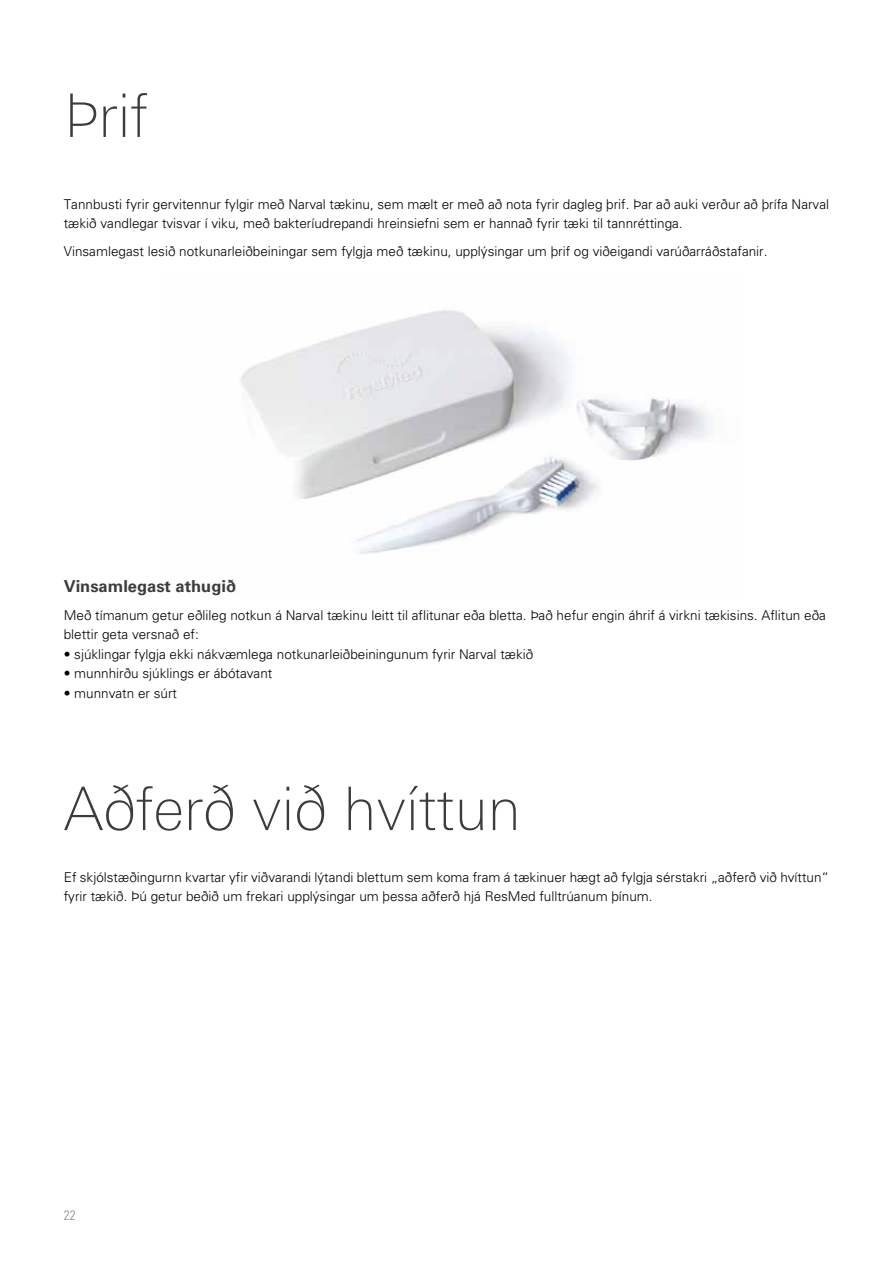
<style>
.page{position:relative;width:893px;height:1263px;background:#fff}
.page>*{position:absolute;margin:0;border:0;box-sizing:border-box;transform-origin:0 0}
.t1{font:100 60px "Linotype Univers 230";color:#3c3c3b}
.t2{font:700 16.5px "Univers LT Std";color:#3c3c3b}
.t3{font:300 13.5px/19.5px "Univers LT Std";color:#000}
.t4{font:300 condensed 13.5px "Univers LT Std";color:#878787}
</style>
<div class="page">
<img style="left:240px;top:310px;width:474px;height:244px">
<h1 class="t1" style="left:64px;top:82px;width:86px">Þrif</h1>
<p class="t3" style="left:64px;top:194px;width:767px">Tannbusti fyrir gervitennur fylgir með Narval tækinu, sem mælt er með að nota fyrir dagleg þrif. Þar að auki verður að þrífa Narval tækið vandlegar tvisvar í viku, með bakteríudrepandi hreinsiefni sem er hannað fyrir tæki til tannréttinga.</p>
<p class="t3" style="left:64px;top:242px;width:705px">Vinsamlegast lesið notkunarleiðbeiningar sem fylgja með tækinu, upplýsingar um þrif og viðeigandi varúðarráðstafanir.</p>
<p class="t2" style="left:64px;top:576px;width:174px">Vinsamlegast athugið</p>
<p class="t3" style="left:64px;top:605px;width:764px">Með tímanum getur eðlileg notkun á Narval tækinu leitt til aflitunar eða bletta. Það hefur engin áhrif á virkni tækisins. Aflitun eða blettir geta versnað ef:</p>
<p class="t3" style="left:64px;top:644px;width:471px">• sjúklingar fylgja ekki nákvæmlega notkunarleiðbeiningunum fyrir Narval tækið</p>
<p class="t3" style="left:64px;top:664px;width:210px">• munnhirðu sjúklings er ábótavant</p>
<p class="t3" style="left:64px;top:683px;width:115px">• munnvatn er súrt</p>
<h1 class="t1" style="left:64px;top:775px;width:459px">Aðferð við hvíttun</h1>
<p class="t3" style="left:64px;top:867px;width:767px">Ef skjólstæðingurnn kvartar yfir viðvarandi lýtandi blettum sem koma fram á tækinuer hægt að fylgja sérstakri „aðferð við hvíttun“ fyrir tækið. Þú getur beðið um frekari upplýsingar um þessa aðferð hjá ResMed fulltrúanum þínum.</p>
<p class="t4" style="left:64px;top:1207px;width:13px">22</p>
</div>
